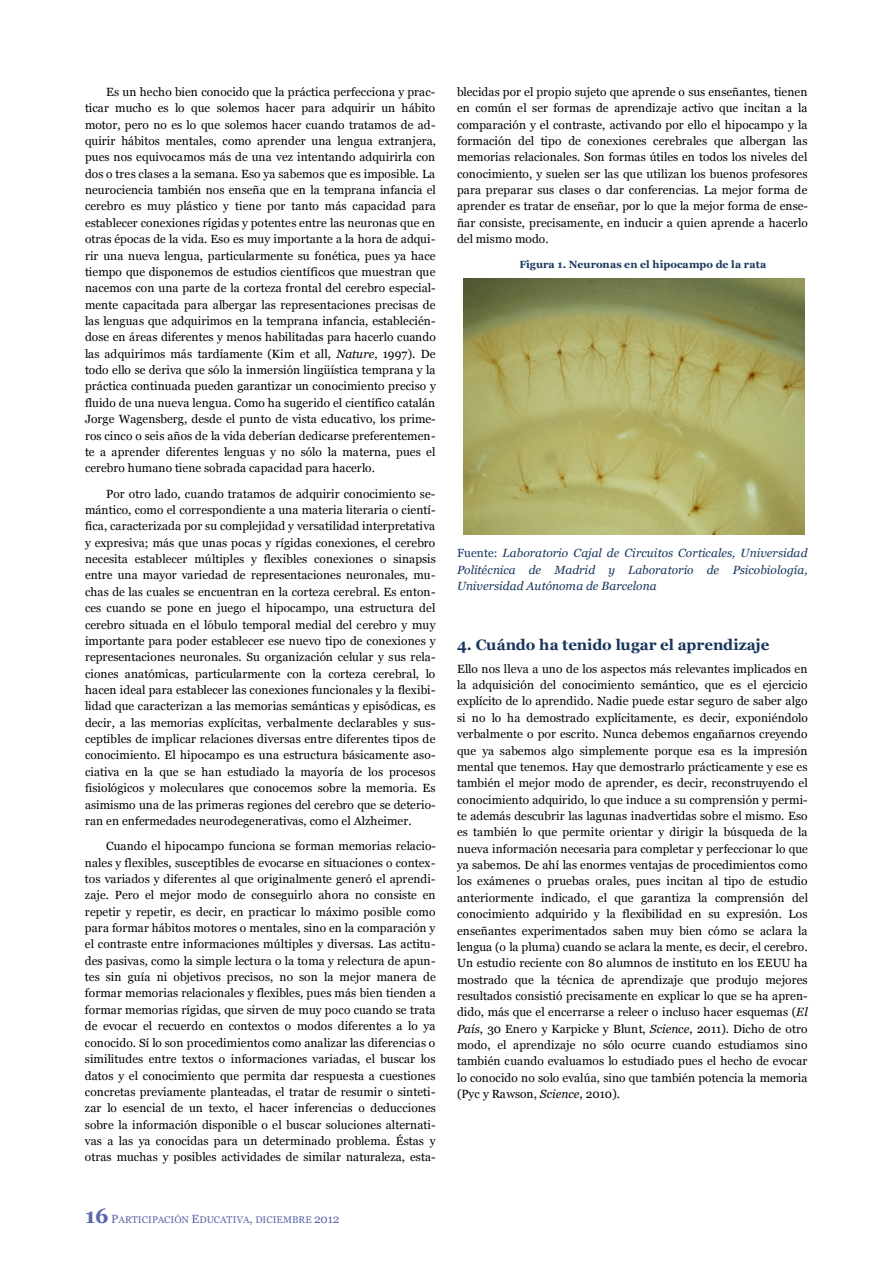
<style>
.page{position:relative;width:893px;height:1263px;background:#fff}
.page>*{position:absolute;margin:0;border:0;box-sizing:border-box;transform-origin:0 0}
.t1{font:700 15.15px "Georgia";color:#17365d}
.t2{font:11.85px/16.4px "Georgia";color:#000;text-align:justify}
.t3{font:italic 11.85px/16.4px "Georgia";letter-spacing:.005em;color:#17365d;text-align:justify}
.t4{font:700 10.5px "Georgia";letter-spacing:-.005em;color:#17365d}
.t5{font:9.75px "Georgia";color:#5b68a8}
.s1{font-style:italic}
.s2{font-weight:700;font-size:20.85px}
.s3{font-size:11.85px}
.s4{font-style:normal}
</style>
<div class="page">
<img style="left:464px;top:279px;width:340px;height:256px">
<p class="t2" style="left:85px;top:84px;width:352px;text-indent:21px">Es un hecho bien conocido que la práctica perfecciona y prac&shy;ticar mucho es lo que solemos hacer para adquirir un hábito motor, pero no es lo que solemos hacer cuando tratamos de ad&shy;quirir hábitos mentales, como aprender una lengua extranjera, pues nos equivocamos más de una vez intentando adquirirla con dos o tres clases a la semana. Eso ya sabemos que es imposible. La neurociencia también nos enseña que en la temprana infancia el cerebro es muy plástico y tiene por tanto más capacidad para establecer conexiones rígidas y potentes entre las neuronas que en otras épocas de la vida. Eso es muy importante a la hora de adqui&shy;rir una nueva lengua, particularmente su fonética, pues ya hace tiempo que disponemos de estudios científicos que muestran que nacemos con una parte de la corteza frontal del cerebro especial&shy;mente capacitada para albergar las representaciones precisas de las lenguas que adquirimos en la temprana infancia, establecién&shy;dose en áreas diferentes y menos habilitadas para hacerlo cuando las adquirimos más tardíamente (Kim et all, <span class="s1">Nature</span>, 1997). De todo ello se deriva que sólo la inmersión lingüística temprana y la práctica continuada pueden garantizar un conocimiento preciso y fluido de una nueva lengua. Como ha sugerido el científico catalán Jorge Wagensberg, desde el punto de vista educativo, los prime&shy;ros cinco o seis años de la vida deberían dedicarse preferentemen&shy;te a aprender diferentes lenguas y no sólo la materna, pues el cerebro humano tiene sobrada capacidad para hacerlo.</p>
<p class="t2" style="left:85px;top:486px;width:352px;text-indent:21px">Por otro lado, cuando tratamos de adquirir conocimiento se&shy;mántico, como el correspondiente a una materia literaria o cientí&shy;fica, caracterizada por su complejidad y versatilidad interpretativa y expresiva; más que unas pocas y rígidas conexiones, el cerebro necesita establecer múltiples y flexibles conexiones o sinapsis entre una mayor variedad de representaciones neuronales, mu&shy;chas de las cuales se encuentran en la corteza cerebral. Es enton&shy;ces cuando se pone en juego el hipocampo, una estructura del cerebro situada en el lóbulo temporal medial del cerebro y muy importante para poder establecer ese nuevo tipo de conexiones y representaciones neuronales. Su organización celular y sus rela&shy;ciones anatómicas, particularmente con la corteza cerebral, lo hacen ideal para establecer las conexiones funcionales y la flexibi&shy;lidad que caracterizan a las memorias semánticas y episódicas, es decir, a las memorias explícitas, verbalmente declarables y sus&shy;ceptibles de implicar relaciones diversas entre diferentes tipos de conocimiento. El hipocampo es una estructura básicamente aso&shy;ciativa en la que se han estudiado la mayoría de los procesos fisiológicos y moleculares que conocemos sobre la memoria. Es asimismo una de las primeras regiones del cerebro que se deterio&shy;ran en enfermedades neurodegenerativas, como el Alzheimer.</p>
<p class="t2" style="left:85px;top:838px;width:352px;text-indent:21px">Cuando el hipocampo funciona se forman memorias relacio&shy;nales y flexibles, susceptibles de evocarse en situaciones o contex&shy;tos variados y diferentes al que originalmente generó el aprendi&shy;zaje. Pero el mejor modo de conseguirlo ahora no consiste en repetir y repetir, es decir, en practicar lo máximo posible como para formar hábitos motores o mentales, sino en la comparación y el contraste entre informaciones múltiples y diversas. Las actitu&shy;des pasivas, como la simple lectura o la toma y relectura de apun&shy;tes sin guía ni objetivos precisos, no son la mejor manera de formar memorias relacionales y flexibles, pues más bien tienden a formar memorias rígidas, que sirven de muy poco cuando se trata de evocar el recuerdo en contextos o modos diferentes a lo ya conocido. Sí lo son procedimientos como analizar las diferencias o similitudes entre textos o informaciones variadas, el buscar los datos y el conocimiento que permita dar respuesta a cuestiones concretas previamente planteadas, el tratar de resumir o sinteti&shy;zar lo esencial de un texto, el hacer inferencias o deducciones sobre la información disponible o el buscar soluciones alternati&shy;vas a las ya conocidas para un determinado problema. Éstas y otras muchas y posibles actividades de similar naturaleza, esta-</p>
<p class="t5" style="left:85px;top:1214px;width:256px"><span class="s2">16</span> <span class="s3">P</span>ARTICIPACIÓN <span class="s3">E</span>DUCATIVA<span class="s3">,</span> DICIEMBRE <span class="s3">2012</span></p>
<p class="t2" style="left:457px;top:84px;width:352px">blecidas por el propio sujeto que aprende o sus enseñantes, tienen en común el ser formas de aprendizaje activo que incitan a la comparación y el contraste, activando por ello el hipocampo y la formación del tipo de conexiones cerebrales que albergan las memorias relacionales. Son formas útiles en todos los niveles del conocimiento, y suelen ser las que utilizan los buenos profesores para preparar sus clases o dar conferencias. La mejor forma de aprender es tratar de enseñar, por lo que la mejor forma de ense&shy;ñar consiste, precisamente, en inducir a quien aprende a hacerlo del mismo modo.</p>
<h5 class="t4" style="left:519px;top:257px;width:248px">Figura 1. Neuronas en el hipocampo de la rata</h5>
<p class="t3" style="left:457px;top:545px;width:352px"><span class="s4">Fuente:</span> Laboratorio Cajal de Circuitos Corticales, Universidad Politécnica de Madrid y Laboratorio de Psicobiología, Universidad Autónoma de Barcelona</p>
<h3 class="t1" style="left:457px;top:634px;width:314px">4. Cuándo ha tenido lugar el aprendizaje</h3>
<p class="t2" style="left:457px;top:661px;width:352px">Ello nos lleva a uno de los aspectos más relevantes implicados en la adquisición del conocimiento semántico, que es el ejercicio explícito de lo aprendido. Nadie puede estar seguro de saber algo si no lo ha demostrado explícitamente, es decir, exponiéndolo verbalmente o por escrito. Nunca debemos engañarnos creyendo que ya sabemos algo simplemente porque esa es la impresión mental que tenemos. Hay que demostrarlo prácticamente y ese es también el mejor modo de aprender, es decir, reconstruyendo el conocimiento adquirido, lo que induce a su comprensión y permi&shy;te además descubrir las lagunas inadvertidas sobre el mismo. Eso es también lo que permite orientar y dirigir la búsqueda de la nueva información necesaria para completar y perfeccionar lo que ya sabemos. De ahí las enormes ventajas de procedimientos como los exámenes o pruebas orales, pues incitan al tipo de estudio anteriormente indicado, el que garantiza la comprensión del conocimiento adquirido y la flexibilidad en su expresión. Los enseñantes experimentados saben muy bien cómo se aclara la lengua (o la pluma) cuando se aclara la mente, es decir, el cerebro.<br>Un estudio reciente con 80 alumnos de instituto en los EEUU ha mostrado que la técnica de aprendizaje que produjo mejores resultados consistió precisamente en explicar lo que se ha apren&shy;dido, más que el encerrarse a releer o incluso hacer esquemas (<span class="s1">El País</span>, 30 Enero y Karpicke y Blunt, <span class="s1">Science</span>, 2011). Dicho de otro modo, el aprendizaje no sólo ocurre cuando estudiamos sino también cuando evaluamos lo estudiado pues el hecho de evocar lo conocido no solo evalúa, sino que también potencia la memoria (Pyc y Rawson, <span class="s1">Science</span>, 2010).</p>
</div>
